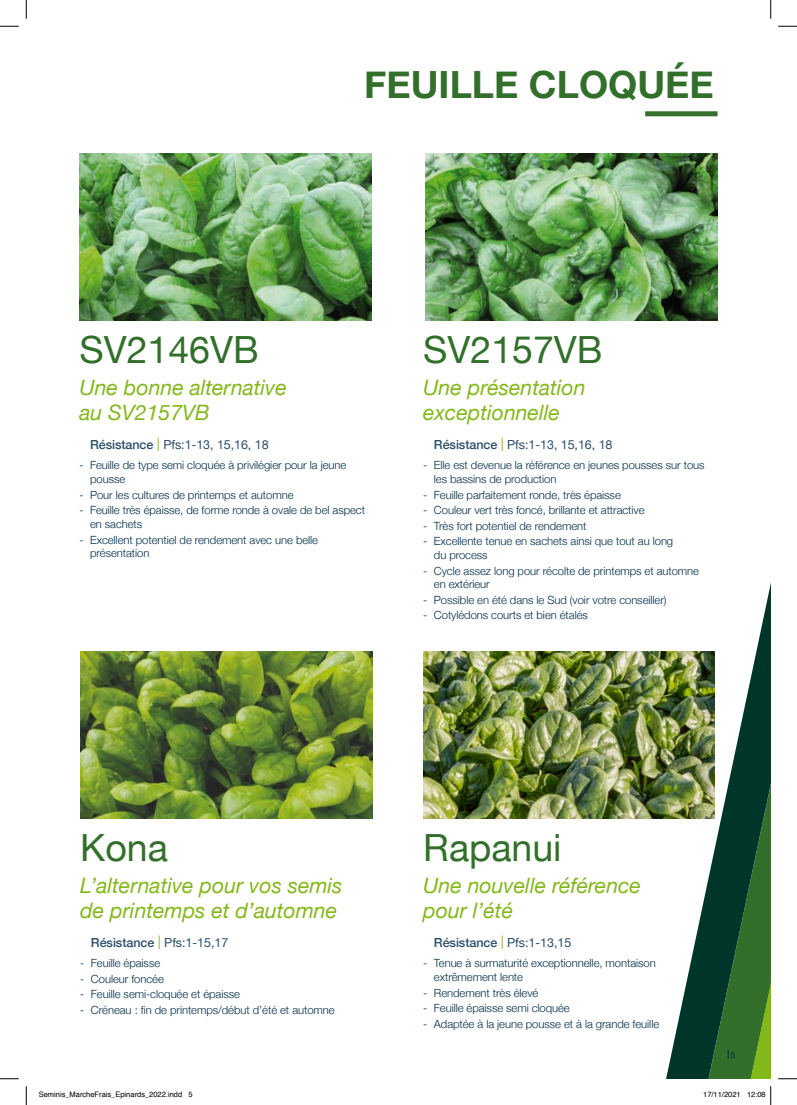
<style>
.page{position:relative;width:797px;height:1105px;background:#fff}
.page>*{position:absolute;margin:0;border:0;box-sizing:border-box;transform-origin:0 0}
.t1{font:37.5px "Helvetica Neue";color:#326f2b}
.t2{font:700 37.5px "Helvetica Neue";color:#326f2b}
.t3{font:italic 21.25px/25px "Helvetica Neue";color:#83b81a}
.t4{font:12.5px "Helvetica Neue";letter-spacing:-.005em;color:#2b4e6a}
.t5{font:300 11.25px/13.8px "Helvetica Neue";letter-spacing:-.005em;color:#002d48}
.t6{font:8.12px "Helvetica Neue";color:#002d48}
.t7{font:7.5px "Helvetica";color:#000}
.s1{font-weight:500}
.s2{font-size:18.75px;color:#a1c653}
</style>
<div class="page">
<img style="left:423px;top:652px;width:238px;height:166px">
<img style="left:425px;top:154px;width:236px;height:166px">
<img style="left:79px;top:154px;width:293px;height:166px">
<img style="left:80px;top:652px;width:293px;height:166px">
<img style="left:661px;top:111px;width:83px;height:968px">
<svg style="left:744px;top:587px;width:26px;height:492px;background:#3d6e44"></svg>
<div style="left:645px;top:111px;width:72px;height:5px;background:#326f2b"></div>
<svg style="left:0;top:25px;width:19px;height:2px"></svg>
<svg style="left:778px;top:25px;width:19px;height:2px"></svg>
<svg style="left:0;top:1078px;width:19px;height:1px"></svg>
<svg style="left:778px;top:1078px;width:19px;height:1px"></svg>
<svg style="left:25px;top:0;width:2px;height:19px"></svg>
<svg style="left:25px;top:1086px;width:2px;height:19px"></svg>
<svg style="left:770px;top:0;width:1px;height:19px"></svg>
<svg style="left:770px;top:1086px;width:1px;height:19px"></svg>
<h1 class="t2" style="left:364px;top:55px;width:351px">FEUILLE CLOQUÉE</h1>
<h1 class="t1" style="left:79px;top:323px;width:181px">SV2146VB</h1>
<h2 class="t3" style="left:79px;top:376px;width:209px">Une bonne alternative au SV2157VB</h2>
<p class="t4" style="left:90px;top:435px;width:180px"><span class="s1">Résistance</span> <span class="s2">I</span> Pfs:1-13, 15,16, 18</p>
<p class="t5" style="left:90px;top:458px;width:258px;text-indent:-11px">- Feuille de type semi cloquée à privilégier pour la jeune pousse</p>
<p class="t5" style="left:79px;top:487px;width:216px">- Pour les cultures de printemps et automne</p>
<p class="t5" style="left:90px;top:502px;width:276px;text-indent:-11px">- Feuille très épaisse, de forme ronde à ovale de bel aspect en sachets</p>
<p class="t5" style="left:90px;top:532px;width:229px;text-indent:-11px">- Excellent potentiel de rendement avec une belle présentation</p>
<h1 class="t1" style="left:423px;top:323px;width:181px">SV2157VB</h1>
<h2 class="t3" style="left:423px;top:376px;width:164px">Une présentation exceptionnelle</h2>
<p class="t4" style="left:434px;top:435px;width:180px"><span class="s1">Résistance</span> <span class="s2">I</span> Pfs:1-13, 15,16, 18</p>
<p class="t5" style="left:434px;top:458px;width:272px;text-indent:-11px">- Elle est devenue la référence en jeunes pousses sur tous les bassins de production</p>
<p class="t5" style="left:423px;top:487px;width:199px">- Feuille parfaitement ronde, très épaisse</p>
<p class="t5" style="left:423px;top:502px;width:223px">- Couleur vert très foncé, brillante et attractive</p>
<p class="t5" style="left:423px;top:518px;width:165px">- Très fort potentiel de rendement</p>
<p class="t5" style="left:434px;top:534px;width:241px;text-indent:-11px">- Excellente tenue en sachets ainsi que tout au long du process</p>
<p class="t5" style="left:434px;top:563px;width:267px;text-indent:-11px">- Cycle assez long pour récolte de printemps et automne en extérieur</p>
<p class="t5" style="left:423px;top:592px;width:245px">- Possible en été dans le Sud (voir votre conseiller)</p>
<p class="t5" style="left:423px;top:608px;width:166px">- Cotylédons courts et bien étalés</p>
<h1 class="t1" style="left:80px;top:821px;width:89px">Kona</h1>
<h2 class="t3" style="left:80px;top:874px;width:264px">L’alternative pour vos semis de printemps et d’automne</h2>
<p class="t4" style="left:91px;top:933px;width:139px"><span class="s1">Résistance</span> <span class="s2">I</span> Pfs:1-15,17</p>
<p class="t5" style="left:80px;top:956px;width:81px">- Feuille épaisse</p>
<p class="t5" style="left:80px;top:971px;width:85px">- Couleur foncée</p>
<p class="t5" style="left:80px;top:987px;width:161px">- Feuille semi-cloquée et épaisse</p>
<p class="t5" style="left:80px;top:1002px;width:256px">- Créneau : fin de printemps/début d’été et automne</p>
<h1 class="t1" style="left:423px;top:821px;width:140px">Rapanui</h1>
<h2 class="t3" style="left:423px;top:874px;width:219px">Une nouvelle référence pour l’été</h2>
<p class="t4" style="left:434px;top:933px;width:139px"><span class="s1">Résistance</span> <span class="s2">I</span> Pfs:1-13,15</p>
<p class="t5" style="left:434px;top:956px;width:223px;text-indent:-11px">- Tenue à surmaturité exceptionnelle, montaison extrêmement lente</p>
<p class="t5" style="left:423px;top:985px;width:117px">- Rendement très élevé</p>
<p class="t5" style="left:423px;top:1000px;width:148px">- Feuille épaisse semi cloquée</p>
<p class="t5" style="left:423px;top:1016px;width:237px">- Adaptée à la jeune pousse et à la grande feuille</p>
<p class="t6" style="left:730px;top:1049px;width:6px">5</p>
<p class="t7" style="left:39px;top:1089px;width:155px">Seminis_MarcheFrais_Epinards_2022.indd 5</p>
<p class="t7" style="left:703px;top:1089px;width:64px">17/11/2021 12:08</p>
</div>
